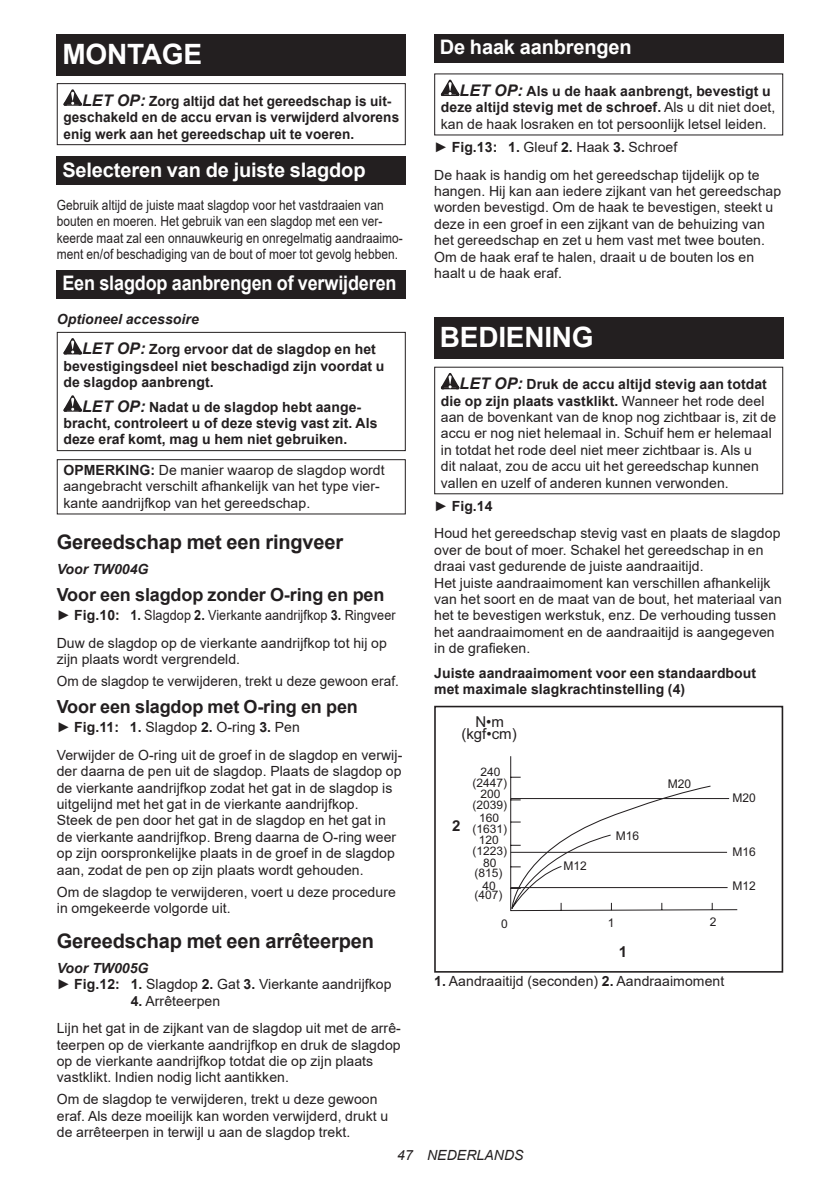
<style>
.page{position:relative;width:840px;height:1191px;background:#fff}
.page>*{position:absolute;margin:0;border:0;box-sizing:border-box;transform-origin:0 0}
.t1{font:700 28px "Arial";letter-spacing:-.01em;color:#fff}
.t2{font:700 20px "Arial";letter-spacing:-.01em;color:#231f20}
.t3{font:700 20px "Arial";letter-spacing:-.01em;color:#fff}
.t4{font:700 20px "Arial";letter-spacing:-.01em;color:#fff;scale:.9 1}
.t5{font:700 18px "Arial";letter-spacing:-.01em;color:#231f20}
.t6{font:15px "Arial";color:#231f20}
.t7{font:700 15px "Arial";color:#231f20}
.t8{font:14px/16.4px "Arial";letter-spacing:.005em;color:#231f20}
.t9{font:700 14px/16.4px "Arial";letter-spacing:.005em;color:#231f20}
.t10{font:14px/16.4px "Arial";letter-spacing:.005em;color:#231f20;scale:.85 1}
.t11{font:italic 14px "Arial";letter-spacing:.005em;color:#231f20}
.t12{font:italic 700 14px "Arial";letter-spacing:.005em;color:#231f20}
.t13{font:12px "Arial";color:#231f20}
.t14{font:11.8px/22px "Arial";color:#231f20}
.s1{font-style:italic;font-size:16px}
.s2{font-style:italic}
.s3{font-weight:700}
.s4{font-weight:700;font-style:italic}
.s5{font-weight:700;font-style:italic;font-size:16px}
</style>
<div class="page">
<div style="left:57px;top:34px;width:348px;height:41px;background:#231f20"></div>
<svg style="left:63px;top:89px;width:19px;height:17px"></svg>
<div style="left:57px;top:83px;width:348px;height:62px;border:1px solid #231f20"></div>
<div style="left:57px;top:156px;width:348px;height:29px;background:#231f20"></div>
<div style="left:57px;top:270px;width:348px;height:29px;background:#231f20"></div>
<svg style="left:63px;top:338px;width:19px;height:16px"></svg>
<svg style="left:63px;top:395px;width:19px;height:17px"></svg>
<div style="left:57px;top:332px;width:348px;height:119px;border:1px solid #231f20"></div>
<div style="left:57px;top:459px;width:348px;height:55px;border:1px solid #231f20"></div>
<div style="left:434px;top:34px;width:348px;height:29px;background:#231f20"></div>
<svg style="left:440px;top:80px;width:19px;height:16px"></svg>
<div style="left:434px;top:317px;width:348px;height:42px;background:#231f20"></div>
<svg style="left:440px;top:373px;width:19px;height:16px"></svg>
<svg style="left:510px;top:756px;width:227px;height:155px"></svg>
<div style="left:434px;top:706px;width:348px;height:266px;border:2px solid #231f20"></div>
<h1 class="t1" style="left:62px;top:34px;width:141px">MONTAGE</h1>
<p class="t9" style="left:63px;top:93px;width:337px;text-indent:19px"><span class="s1">LET OP:</span> Zorg altijd dat het gereedschap is uit&shy;geschakeld en de accu ervan is verwijderd alvorens enig werk aan het gereedschap uit te voeren.</p>
<h2 class="t3" style="left:62px;top:155px;width:304px">Selecteren van de juiste slagdop</h2>
<p class="t10" style="left:57px;top:197px;width:408px">Gebruik altijd de juiste maat slagdop voor het vastdraaien van bouten en moeren. Het gebruik van een slagdop met een ver&shy;keerde maat zal een onnauwkeurig en onregelmatig aandraaimo&shy;ment en/of beschadiging van de bout of moer tot gevolg hebben.</p>
<h2 class="t4" style="left:62px;top:269px;width:372px">Een slagdop aanbrengen of verwijderen</h2>
<p class="t9" style="left:82px;top:304px;width:295px;line-height:30.6px;text-indent:-25px"><span class="s2">Optioneel accessoire<br></span><span class="s1">LET OP:</span> Zorg ervoor dat de slagdop en het</p>
<p class="t9" style="left:63px;top:358px;width:322px">bevestigingsdeel niet beschadigd zijn voordat u de slagdop aanbrengt.</p>
<p class="t9" style="left:63px;top:399px;width:315px;text-indent:19px"><span class="s1">LET OP:</span> Nadat u de slagdop hebt aange&shy;bracht, controleert u of deze stevig vast zit. Als deze eraf komt, mag u hem niet gebruiken.</p>
<p class="t8" style="left:63px;top:462px;width:322px"><span class="s3">OPMERKING:</span> De manier waarop de slagdop wordt aangebracht verschilt afhankelijk van het type vier&shy;kante aandrijfkop van het gereedschap.</p>
<h2 class="t2" style="left:57px;top:528px;width:288px">Gereedschap met een ringveer</h2>
<p class="t12" style="left:57px;top:560px;width:93px">Voor TW004G</p>
<p class="t5" style="left:57px;top:582px;width:329px">Voor een slagdop zonder O-ring en pen</p>
<p class="t8" style="left:57px;top:601px;width:340px;line-height:27.8px">► <span class="s3">Fig.10: 1.</span> Slagdop <span class="s3">2.</span> Vierkante aandrijfkop <span class="s3">3.</span> Ringveer<br>Duw de slagdop op de vierkante aandrijfkop tot hij op</p>
<p class="t8" style="left:57px;top:648px;width:343px;line-height:22px">zijn plaats wordt vergrendeld.<br>Om de slagdop te verwijderen, trekt u deze gewoon eraf.</p>
<p class="t5" style="left:57px;top:694px;width:302px">Voor een slagdop met O-ring en pen</p>
<p class="t8" style="left:57px;top:713px;width:347px;line-height:27.8px">► <span class="s3">Fig.11: 1.</span> Slagdop <span class="s3">2.</span> O-ring <span class="s3">3.</span> Pen<br>Verwijder de O-ring uit de groef in de slagdop en verwij-</p>
<p class="t8" style="left:57px;top:763px;width:346px">der daarna de pen uit de slagdop. Plaats de slagdop op de vierkante aandrijfkop zodat het gat in de slagdop is uitgelijnd met het gat in de vierkante aandrijfkop.<br>Steek de pen door het gat in de slagdop en het gat in de vierkante aandrijfkop. Breng daarna de O-ring weer op zijn oorspronkelijke plaats in de groef in de slagdop aan, zodat de pen op zijn plaats wordt gehouden.</p>
<p class="t8" style="left:57px;top:883px;width:340px">Om de slagdop te verwijderen, voert u deze procedure in omgekeerde volgorde uit.</p>
<h2 class="t2" style="left:57px;top:926px;width:318px">Gereedschap met een arrêteerpen</h2>
<p class="t8" style="left:57px;top:959px;width:336px"><span class="s4">Voor TW005G<br></span>► <span class="s3">Fig.12: 1.</span> Slagdop <span class="s3">2.</span> Gat <span class="s3">3.</span> Vierkante aandrijfkop</p>
<p class="t8" style="left:57px;top:986px;width:345px;line-height:27.8px;text-indent:74px"><span class="s3">4.</span> Arrêteerpen<br>Lijn het gat in de zijkant van de slagdop uit met de arrê-</p>
<p class="t8" style="left:57px;top:1036px;width:345px">teerpen op de vierkante aandrijfkop en druk de slagdop op de vierkante aandrijfkop totdat die op zijn plaats vastklikt. Indien nodig licht aantikken.</p>
<p class="t8" style="left:57px;top:1091px;width:332px">Om de slagdop te verwijderen, trekt u deze gewoon eraf. Als deze moeilijk kan worden verwijderd, drukt u de arrêteerpen in terwijl u aan de slagdop trekt.</p>
<h2 class="t3" style="left:439px;top:33px;width:193px">De haak aanbrengen</h2>
<p class="t8" style="left:440px;top:83px;width:336px;text-indent:19px"><span class="s5">LET OP:</span> <span class="s3">Als u de haak aanbrengt, bevestigt u deze altijd stevig met de schroef.</span> Als u dit niet doet, kan de haak losraken en tot persoonlijk letsel leiden.</p>
<p class="t8" style="left:434px;top:133px;width:327px;line-height:27.8px">► <span class="s3">Fig.13: 1.</span> Gleuf <span class="s3">2.</span> Haak <span class="s3">3.</span> Schroef<br>De haak is handig om het gereedschap tijdelijk op te</p>
<p class="t8" style="left:434px;top:183px;width:348px">hangen. Hij kan aan iedere zijkant van het gereedschap worden bevestigd. Om de haak te bevestigen, steekt u deze in een groef in een zijkant van de behuizing van het gereedschap en zet u hem vast met twee bouten.<br>Om de haak eraf te halen, draait u de bouten los en haalt u de haak eraf.</p>
<h1 class="t1" style="left:439px;top:318px;width:155px">BEDIENING</h1>
<p class="t8" style="left:440px;top:376px;width:337px;text-indent:19px"><span class="s5">LET OP:</span> <span class="s3">Druk de accu altijd stevig aan totdat die op zijn plaats vastklikt.</span> Wanneer het rode deel aan de bovenkant van de knop nog zichtbaar is, zit de accu er nog niet helemaal in. Schuif hem er helemaal in totdat het rode deel niet meer zichtbaar is. Als u<br>dit nalaat, zou de accu uit het gereedschap kunnen vallen en uzelf of anderen kunnen verwonden.</p>
<p class="t8" style="left:434px;top:492px;width:347px;line-height:27.8px">► <span class="s3">Fig.14<br></span>Houd het gereedschap stevig vast en plaats de slagdop</p>
<p class="t8" style="left:434px;top:541px;width:349px">over de bout of moer. Schakel het gereedschap in en draai vast gedurende de juiste aandraaitijd.<br>Het juiste aandraaimoment kan verschillen afhankelijk van het soort en de maat van de bout, het materiaal van het te bevestigen werkstuk, enz. De verhouding tussen het aandraaimoment en de aandraaitijd is aangegeven in de grafieken.</p>
<p class="t9" style="left:434px;top:665px;width:323px">Juiste aandraaimoment voor een standaardbout met maximale slagkrachtinstelling (4)</p>
<p class="t6" style="left:475px;top:711px;width:30px">N•m</p>
<p class="t6" style="left:461px;top:723px;width:57px">(kgf•cm)</p>
<p class="t7" style="left:452px;top:814px;width:10px">2</p>
<p class="t14" style="left:480px;top:761px;width:22px">240<br>200</p>
<p class="t14" style="left:478px;top:807px;width:22px">160<br>120</p>
<p class="t14" style="left:482px;top:852px;width:15px">80<br>40</p>
<p class="t14" style="left:472px;top:771px;width:36px">(2447) (2039)</p>
<p class="t14" style="left:472px;top:817px;width:36px">(1631) (1223) (815) (407)</p>
<p class="t13" style="left:501px;top:915px;width:8px">0</p>
<p class="t13" style="left:563px;top:857px;width:25px">M12</p>
<p class="t13" style="left:615px;top:827px;width:25px">M16</p>
<p class="t13" style="left:667px;top:775px;width:25px">M20</p>
<p class="t13" style="left:607px;top:914px;width:8px">1</p>
<p class="t13" style="left:709px;top:913px;width:8px">2</p>
<p class="t7" style="left:618px;top:940px;width:10px">1</p>
<p class="t8" style="left:434px;top:973px;width:291px"><span class="s3">1.</span> Aandraaitijd (seconden) <span class="s3">2.</span> Aandraaimoment</p>
<p class="t13" style="left:732px;top:789px;width:25px">M20</p>
<p class="t13" style="left:732px;top:843px;width:25px">M16</p>
<p class="t13" style="left:732px;top:878px;width:25px">M12</p>
<p class="t11" style="left:397px;top:1146px;width:128px">47 NEDERLANDS</p>
</div>
